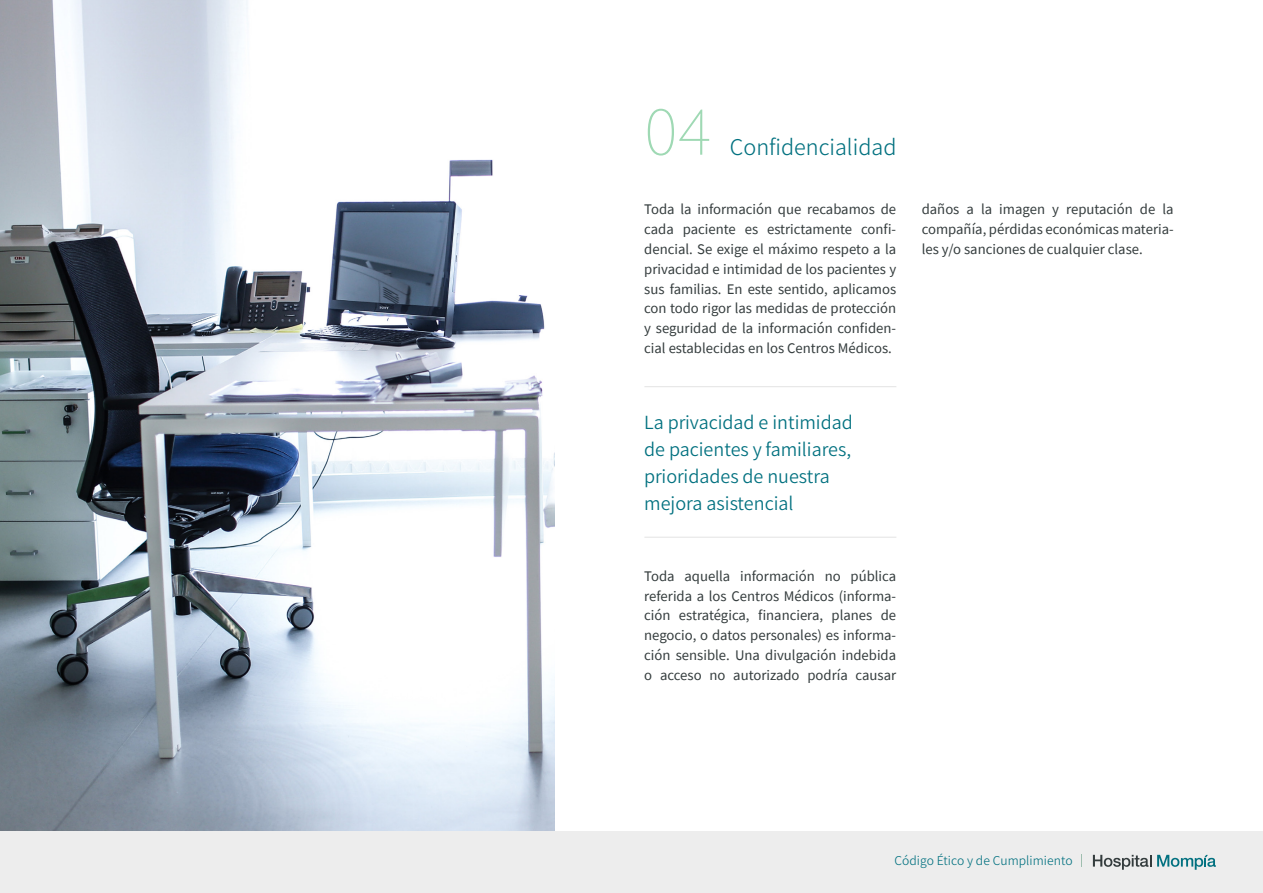
<style>
.page{position:relative;width:1263px;height:893px;background:#fff}
.page>*{position:absolute;margin:0;border:0;box-sizing:border-box;transform-origin:0 0}
.t1{font:70.5px "Source Sans Variable";color:#9fd9b4}
.t2{font:24px "Source Sans Variable";color:#027180}
.t3{font:20.1px/27px "Source Sans Variable";color:#027180}
.t4{font:14.7px/19.8px "Source Sans Pro";color:#343c3d;text-align:justify}
.t5{font:13.5px "Source Sans Variable";letter-spacing:.005em;color:#027180}
</style>
<div class="page">
<hr style="left:644px;top:386px;width:252px;height:1px;background:#e3e3e3">
<hr style="left:644px;top:537px;width:252px;height:1px;background:#e3e3e3">
<img style="left:0;top:0;width:554px;height:832px">
<div style="left:0;top:832px;width:1263px;height:61px;background:#ededed"></div>
<svg style="left:1093px;top:855px;width:58px;height:15px"></svg>
<svg style="left:1157px;top:855px;width:59px;height:15px"></svg>
<svg style="left:1081px;top:854px;width:1px;height:13px"></svg>
<h1 class="t1" style="left:644px;top:89px;width:69px">04</h1>
<h2 class="t2" style="left:730px;top:132px;width:168px">Confidencialidad</h2>
<p class="t4" style="left:644px;top:199px;width:253px">Toda la información que recabamos de cada paciente es estrictamente confi&shy;dencial. Se exige el máximo respeto a la privacidad e intimidad de los pacientes y sus familias. En este sentido, aplicamos con todo rigor las medidas de protección y seguridad de la información confiden&shy;cial establecidas en los Centros Médicos.</p>
<h3 class="t3" style="left:644px;top:409px;width:210px">La privacidad e intimidad de pacientes y familiares, prioridades de nuestra mejora asistencial</h3>
<p class="t4" style="left:644px;top:566px;width:253px">Toda aquella información no pública referida a los Centros Médicos (informa&shy;ción estratégica, financiera, planes de negocio, o datos personales) es informa&shy;ción sensible. Una divulgación indebida o acceso no autorizado podría causar</p>
<p class="t4" style="left:922px;top:199px;width:253px">daños a la imagen y reputación de la compañía, pérdidas económicas materia&shy;les y/o sanciones de cualquier clase.</p>
<p class="t5" style="left:894px;top:853px;width:180px">Código Ético y de Cumplimiento</p>
</div>
